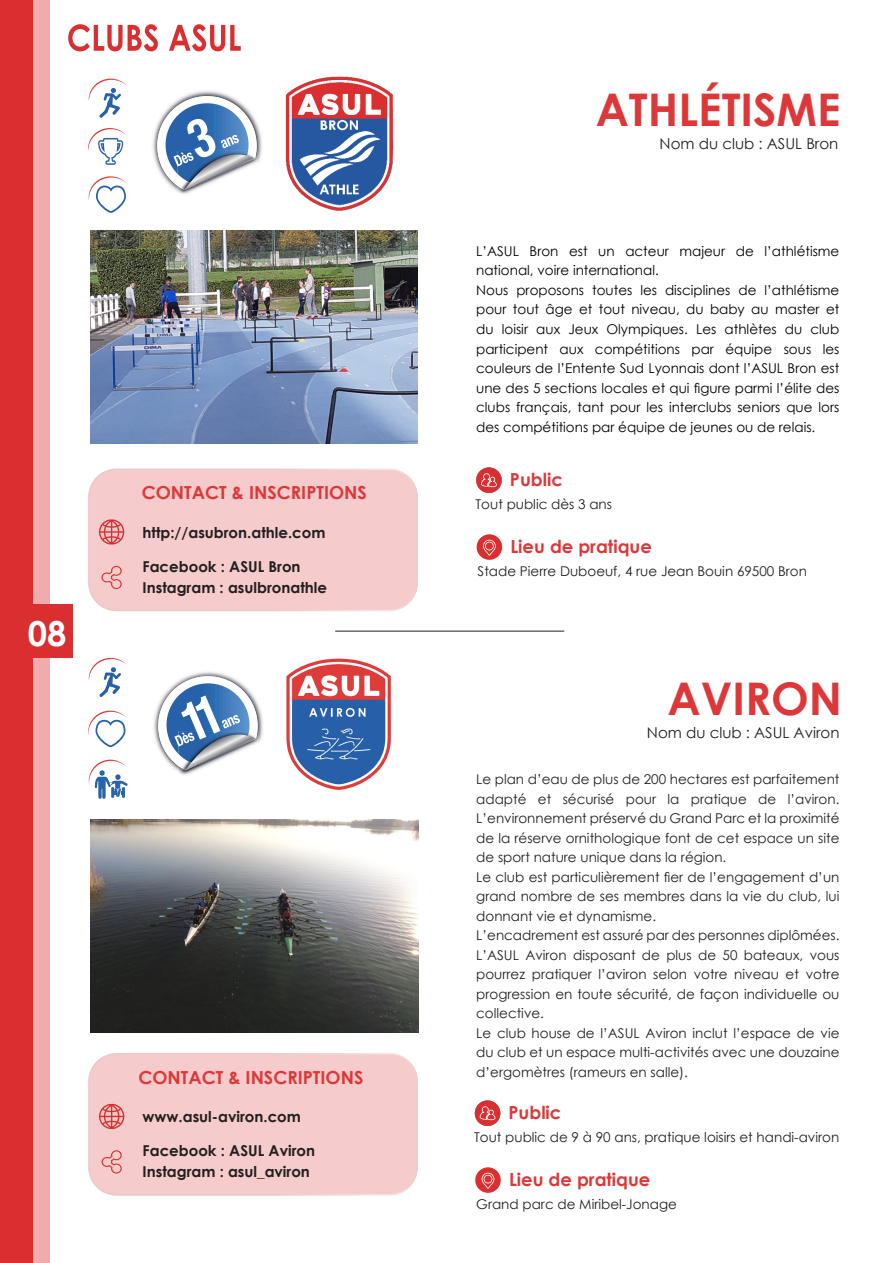
<style>
.page{position:relative;width:893px;height:1263px;background:#fff}
.page>*{position:absolute;margin:0;border:0;box-sizing:border-box;transform-origin:0 0}
.t1{font:700 45px "Century Gothic";color:#dd3839}
.t2{font:700 34.5px "Century Gothic";color:#fff}
.t3{font:700 18px "Century Gothic";color:#dd3839}
.t4{font:700 15px "Century Gothic";color:#231f20}
.t5{font:15px "Century Gothic";color:#231f20}
.t6{font:13.5px/19.5px "Century Gothic";color:#231f20;text-align:justify}
.t7{font:13.5px/19.5px "Century Gothic";color:#000}
</style>
<div class="page">
<svg style="left:68px;top:24px;width:173px;height:27px"></svg>
<div style="left:0;top:0;width:33px;height:1263px;background:#da2f30"></div>
<div style="left:31px;top:0;width:19px;height:1263px;background:#f0acad"></div>
<div style="left:0;top:604px;width:72px;height:54px;background:#da2f30"></div>
<img style="left:285px;top:76px;width:109px;height:135px">
<img style="left:90px;top:230px;width:328px;height:213px">
<div style="left:89px;top:469px;width:328px;height:141px;background:#f5cbcb;border-radius:28px"></div>
<div style="left:88px;top:469px;width:330px;height:142px;border:2px solid #fff;border-radius:28px"></div>
<svg style="left:99px;top:519px;width:25px;height:25px"></svg>
<svg style="left:101px;top:566px;width:21px;height:23px"></svg>
<svg style="left:476px;top:467px;width:26px;height:26px"></svg>
<div style="left:477px;top:534px;width:25px;height:26px;background:#da2f30;border-radius:50%"></div>
<svg style="left:483px;top:540px;width:13px;height:16px"></svg>
<svg style="left:89px;top:79px;width:38px;height:39px"></svg>
<svg style="left:88px;top:128px;width:38px;height:37px"></svg>
<svg style="left:89px;top:176px;width:38px;height:37px"></svg>
<img style="left:153px;top:91px;width:109px;height:101px">
<img style="left:178px;top:190px;width:79px;height:4px">
<svg style="left:157px;top:96px;width:100px;height:94px"></svg>
<hr style="left:335px;top:631px;width:229px;height:1px;background:#231f20">
<img style="left:91px;top:819px;width:327px;height:213px">
<div style="left:89px;top:1054px;width:328px;height:141px;background:#f5cbcb;border-radius:28px"></div>
<div style="left:88px;top:1053px;width:330px;height:143px;border:2px solid #fff;border-radius:28px"></div>
<svg style="left:99px;top:1104px;width:25px;height:25px"></svg>
<svg style="left:102px;top:1150px;width:20px;height:23px"></svg>
<svg style="left:475px;top:1100px;width:25px;height:26px"></svg>
<svg style="left:475px;top:1167px;width:26px;height:26px"></svg>
<svg style="left:482px;top:1173px;width:12px;height:16px"></svg>
<img style="left:286px;top:658px;width:105px;height:132px">
<img style="left:154px;top:672px;width:109px;height:100px">
<img style="left:179px;top:770px;width:79px;height:5px">
<svg style="left:158px;top:676px;width:100px;height:94px"></svg>
<svg style="left:89px;top:658px;width:38px;height:39px"></svg>
<svg style="left:88px;top:711px;width:38px;height:36px"></svg>
<svg style="left:89px;top:760px;width:39px;height:39px"></svg>
<p class="t2" style="left:28px;top:607px;width:40px">08</p>
<p class="t3" style="left:142px;top:478px;width:227px">CONTACT &amp; INSCRIPTIONS</p>
<p class="t4" style="left:143px;top:521px;width:185px">http://asubron.athle.com</p>
<p class="t4" style="left:143px;top:555px;width:160px">Facebook : ASUL Bron</p>
<p class="t4" style="left:143px;top:576px;width:186px">Instagram : asulbronathle</p>
<p class="t3" style="left:138px;top:1063px;width:227px">CONTACT &amp; INSCRIPTIONS</p>
<p class="t4" style="left:143px;top:1105px;width:160px">www.asul-aviron.com</p>
<p class="t4" style="left:143px;top:1139px;width:174px">Facebook : ASUL Aviron</p>
<p class="t4" style="left:143px;top:1160px;width:169px">Instagram : asul_aviron</p>
<p class="t1" style="left:596px;top:75px;width:246px">ATHLÉTISME</p>
<p class="t5" style="left:660px;top:133px;width:180px">Nom du club : ASUL Bron</p>
<p class="t7" style="left:476px;top:241px;width:365px">L’ASUL Bron est un acteur majeur de l’athlétisme national, voire international.</p>
<p class="t7" style="left:476px;top:280px;width:365px;text-align:justify">Nous proposons toutes les disciplines de l’athlétisme pour tout âge et tout niveau, du baby au master et du loisir aux Jeux Olympiques. Les athlètes du club participent aux compétitions par équipe sous les couleurs de l’Entente Sud Lyonnais dont l’ASUL Bron est une des 5 sections locales et qui figure parmi l’élite des clubs français, tant pour les interclubs seniors que lors des compétitions par équipe de jeunes ou de relais.</p>
<p class="t3" style="left:510px;top:466px;width:54px">Public</p>
<p class="t6" style="left:476px;top:494px;width:138px">Tout public dès 3 ans</p>
<p class="t3" style="left:510px;top:532px;width:143px">Lieu de pratique</p>
<p class="t6" style="left:478px;top:561px;width:331px">Stade Pierre Duboeuf, 4 rue Jean Bouin 69500 Bron</p>
<p class="t1" style="left:668px;top:664px;width:176px">AVIRON</p>
<p class="t5" style="left:647px;top:722px;width:194px">Nom du club : ASUL Aviron</p>
<p class="t6" style="left:476px;top:769px;width:365px">Le plan d’eau de plus de 200 hectares est parfaitement adapté et sécurisé pour la pratique de l’aviron.<br>L’environnement préservé du Grand Parc et la proximité de la réserve ornithologique font de cet espace un site de sport nature unique dans la région.</p>
<p class="t6" style="left:476px;top:867px;width:365px">Le club est particulièrement fier de l’engagement d’un grand nombre de ses membres dans la vie du club, lui donnant vie et dynamisme.</p>
<p class="t6" style="left:476px;top:925px;width:365px">L’encadrement est assuré par des personnes diplômées.</p>
<p class="t6" style="left:476px;top:945px;width:365px">L’ASUL Aviron disposant de plus de 50 bateaux, vous pourrez pratiquer l’aviron selon votre niveau et votre progression en toute sécurité, de façon individuelle ou collective.</p>
<p class="t6" style="left:476px;top:1023px;width:365px">Le club house de l’ASUL Aviron inclut l’espace de vie du club et un espace multi-activités avec une douzaine d’ergomètres (rameurs en salle).</p>
<p class="t3" style="left:509px;top:1099px;width:54px">Public</p>
<p class="t6" style="left:474px;top:1127px;width:367px">Tout public de 9 à 90 ans, pratique loisirs et handi-aviron</p>
<p class="t3" style="left:509px;top:1165px;width:143px">Lieu de pratique</p>
<p class="t6" style="left:476px;top:1194px;width:202px">Grand parc de Miribel-Jonage</p>
</div>
